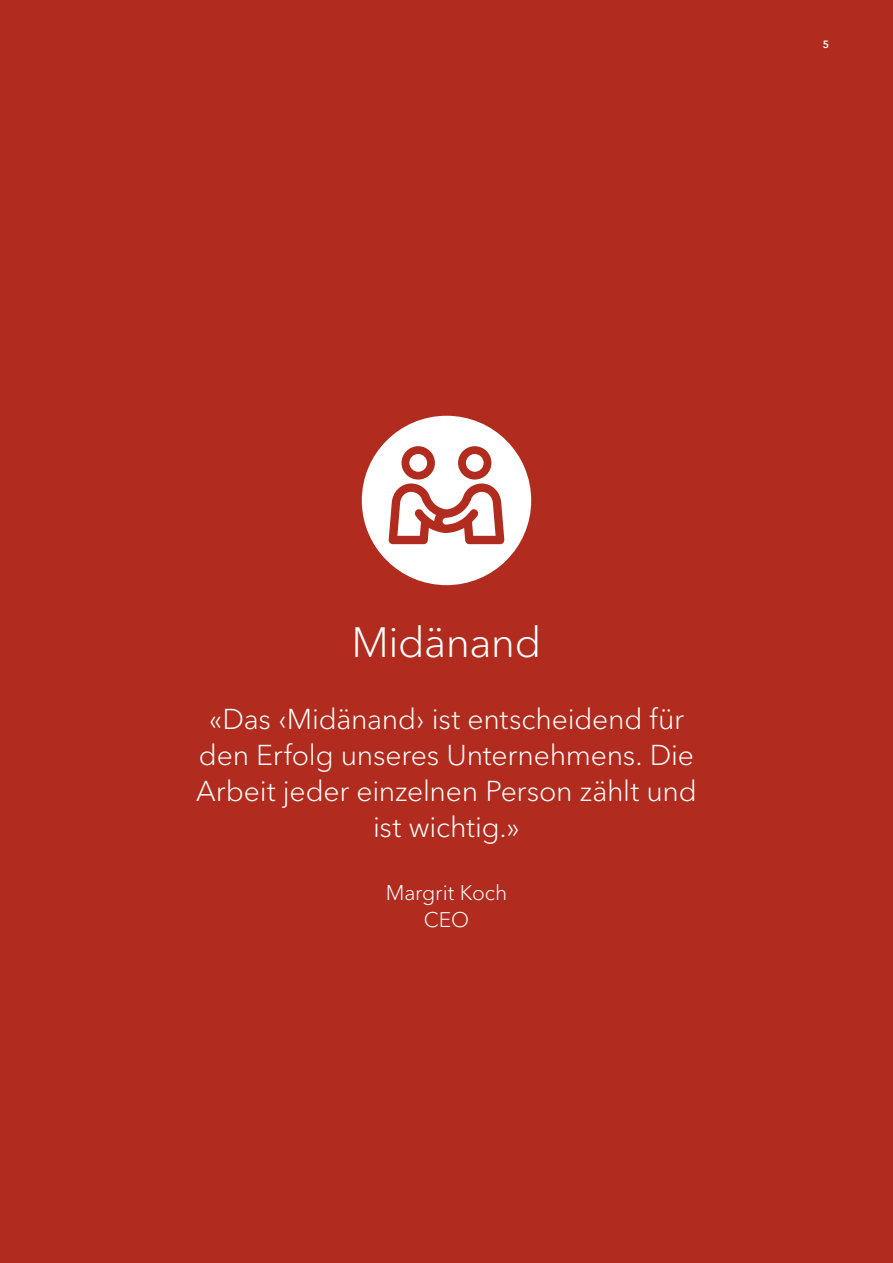
<style>
.page{position:relative;width:893px;height:1263px;background:#b12c1e}
.page>*{position:absolute;margin:0;border:0;box-sizing:border-box;transform-origin:0 0}
.Rubriktitel__Index{font:300 42px "Avenir Next LT Pro";letter-spacing:-.015em;color:#fff}
.Rubriklead{font:300 28.5px/36px "Avenir Next LT Pro";letter-spacing:-.01em;color:#fff;text-align:center}
.Rubriklead-2{font:300 21px/27px "Avenir Next LT Pro";letter-spacing:-.01em;color:#fff;text-align:center}
.t1{font:600 10.5px "Avenir Next LT Pro";color:#fff}
</style>
<div class="page">
<div style="left:362px;top:416px;width:169px;height:169px;background:#fff;border-radius:50%"></div>
<svg style="left:389px;top:446px;width:115px;height:98px"></svg>
<p class="t1" style="left:823px;top:38px;width:8px">5</p>
<p class="Rubriktitel__Index" style="left:352px;top:617px;width:191px">Midänand</p>
<p class="Rubriklead" style="left:196px;top:701px;width:502px">«Das ‹Midänand› ist entscheidend für den Erfolg unseres Unternehmens. Die<br>Arbeit jeder einzelnen Person zählt und ist wichtig.»</p>
<p class="Rubriklead-2" style="left:386px;top:879px;width:123px">Margrit Koch<br>CEO</p>
</div>
